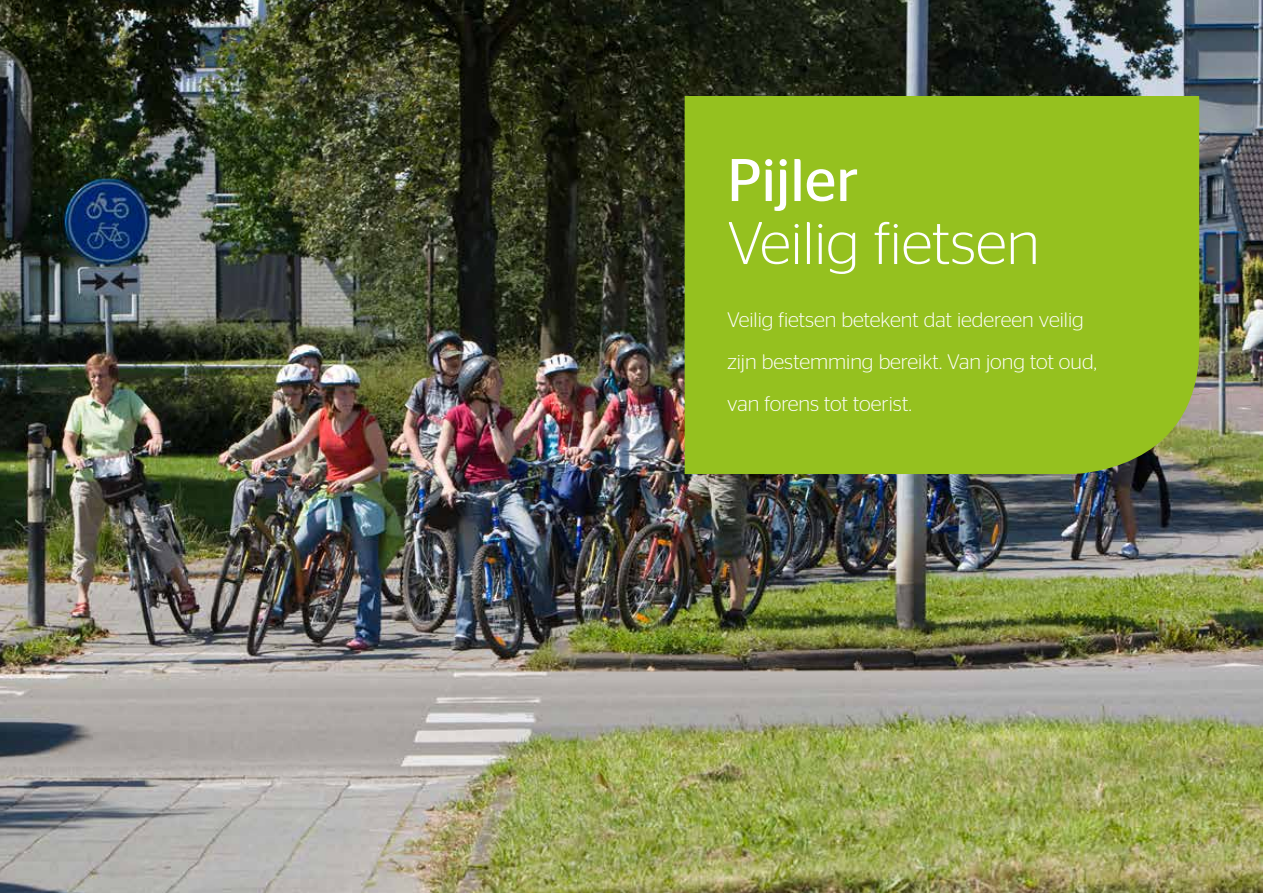
<style>
.page{position:relative;width:1263px;height:893px;background:#fff}
.page>*{position:absolute;margin:0;border:0;box-sizing:border-box;transform-origin:0 0}
.t1{font:300 60px "Stag Sans";color:#fff}
.t2{font:60px "Stag Sans";color:#fff}
.t3{font:300 21px/42px "Stag Sans";color:#fff}
</style>
<div class="page">
<img style="left:0;top:0;width:1263px;height:893px">
<div style="left:685px;top:96px;width:514px;height:378px;background:#95c11f"></div>
<h1 class="t2" style="left:727px;top:146px;width:133px">Pijler</h1>
<h1 class="t1" style="left:727px;top:210px;width:314px">Veilig fietsen</h1>
<p class="t3" style="left:727px;top:298px;width:371px">Veilig fietsen betekent dat iedereen veilig zijn bestemming bereikt. Van jong tot oud, van forens tot toerist.</p>
</div>
